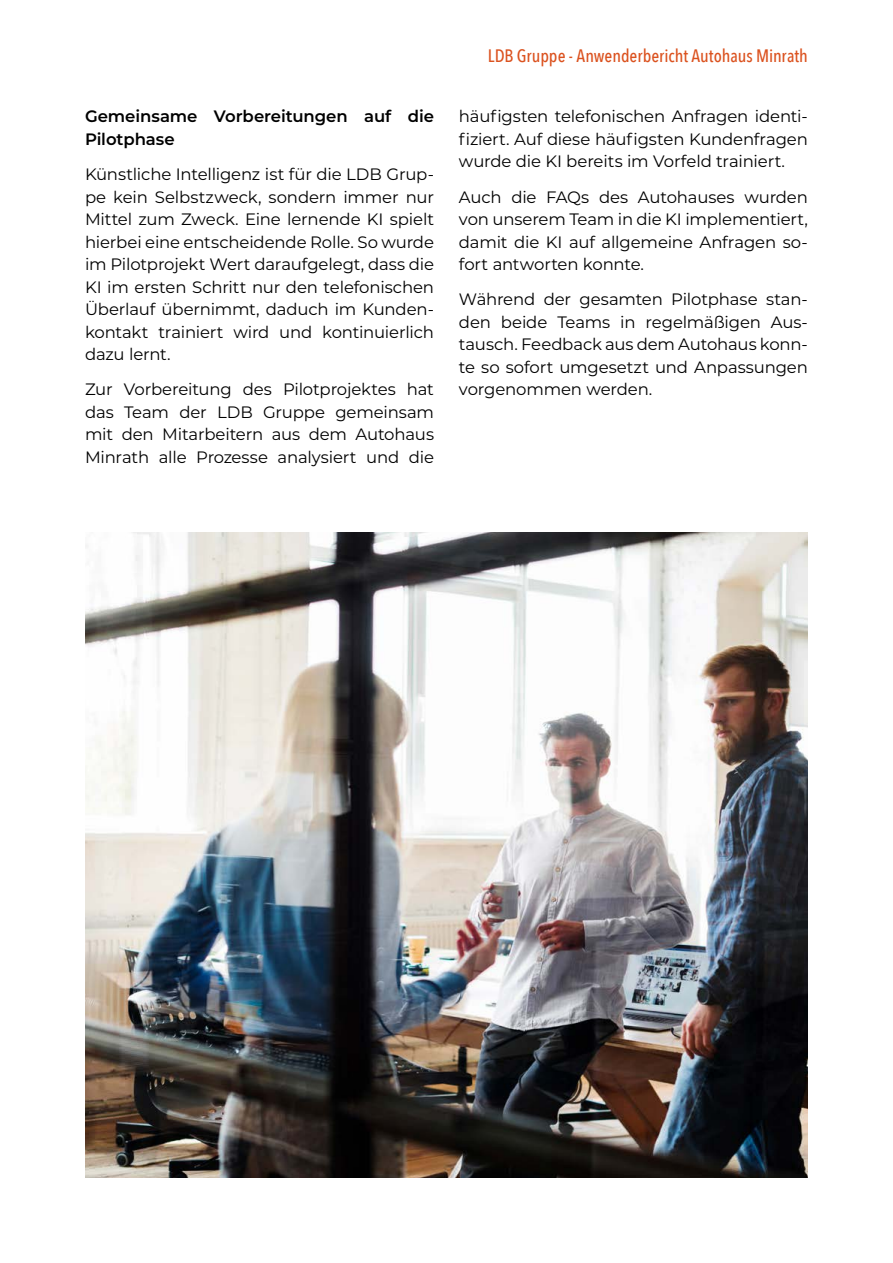
<style>
.page{position:relative;width:893px;height:1263px;background:#fff}
.page>*{position:absolute;margin:0;border:0;box-sizing:border-box;transform-origin:0 0}
.t1{font:500 18px "Avenir Next Condensed";letter-spacing:-.005em;color:#db521f}
.t2{font:16.5px/22.5px "Montserrat";letter-spacing:-.01em;color:#000;text-align:justify}
.t3{font:600 16.5px/22.5px "Montserrat";letter-spacing:-.005em;color:#000}
</style>
<div class="page">
<img style="left:85px;top:533px;width:723px;height:645px">
<p class="t3" style="left:85px;top:104px;width:350px">Gemeinsame Vorbereitungen auf die<br>Pilotphase</p>
<p class="t2" style="left:85px;top:162px;width:350px">Künstliche Intelligenz ist für die LDB Grup&shy;pe kein Selbstzweck, sondern immer nur Mittel zum Zweck. Eine lernende KI spielt hierbei eine entscheidende Rolle. So wurde im Pilotprojekt Wert daraufgelegt, dass die KI im ersten Schritt nur den telefonischen Überlauf übernimmt, daduch im Kunden&shy;kontakt trainiert wird und kontinuierlich dazu lernt.</p>
<p class="t2" style="left:85px;top:378px;width:351px">Zur Vorbereitung des Pilotprojektes hat das Team der LDB Gruppe gemeinsam mit den Mitarbeitern aus dem Autohaus Minrath alle Prozesse analysiert und die</p>
<p class="t1" style="left:488px;top:45px;width:322px">LDB Gruppe - Anwenderbericht Autohaus Minrath</p>
<p class="t2" style="left:459px;top:105px;width:350px">häufigsten telefonischen Anfragen identi&shy;fiziert. Auf diese häufigsten Kundenfragen wurde die KI bereits im Vorfeld trainiert.</p>
<p class="t2" style="left:459px;top:185px;width:350px">Auch die FAQs des Autohauses wurden von unserem Team in die KI implementiert, damit die KI auf allgemeine Anfragen so&shy;fort antworten konnte.</p>
<p class="t2" style="left:459px;top:288px;width:350px">Während der gesamten Pilotphase stan&shy;den beide Teams in regelmäßigen Aus&shy;tausch. Feedback aus dem Autohaus konn&shy;te so sofort umgesetzt und Anpassungen vorgenommen werden.</p>
</div>
